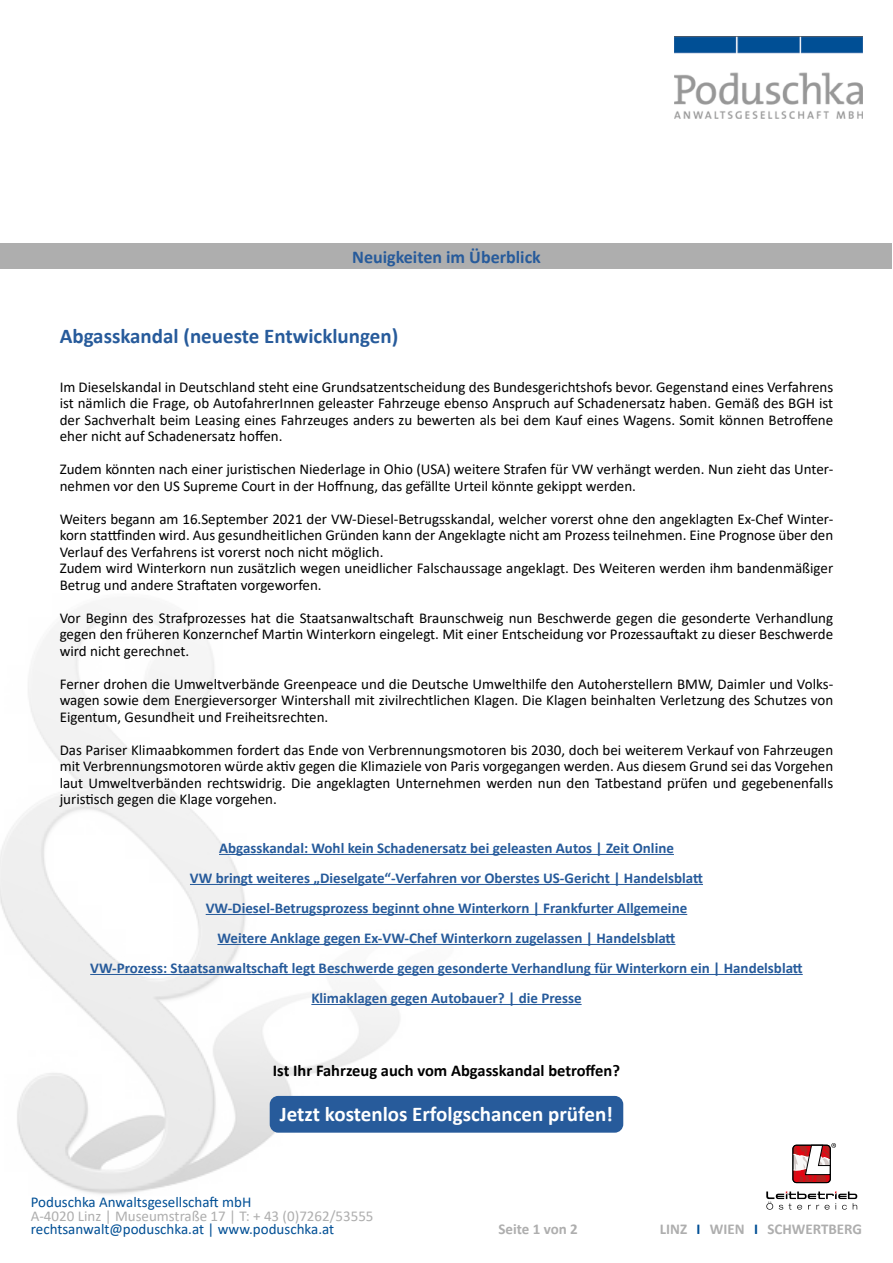
<style>
.page{position:relative;width:893px;height:1263px;background:#fff}
.page>*{position:absolute;margin:0;border:0;box-sizing:border-box;transform-origin:0 0}
.t1{font:700 21px "Calibri";color:#fff}
.t2{font:700 21px "Calibri";color:#275b9b}
.t3{font:700 18px "Calibri";color:#275b9b}
.t4{font:700 16.5px "Calibri";color:#000}
.t5{font:15px/16.5px "Calibri";color:#000;text-align:justify}
.t6{font:700 15px/30px "Calibri";color:#275b9b;text-align:center}
.t7{font:15px "Calibri";color:#004f95}
.t8{font:15px "Calibri";color:#aeaeae}
.t9{font:700 15px "Calibri";color:#aeaeae}
.s1{color:#004f95}
</style>
<div class="page">
<img style="left:0;top:612px;width:540px;height:583px">
<div style="left:1px;top:243px;width:891px;height:26px;background:#aeaeae"></div>
<img style="left:674px;top:36px;width:188px;height:83px">
<hr style="left:219px;top:854px;width:455px;height:1px;background:#275b9b">
<hr style="left:190px;top:884px;width:513px;height:1px;background:#275b9b">
<hr style="left:206px;top:914px;width:481px;height:1px;background:#275b9b">
<hr style="left:217px;top:944px;width:458px;height:1px;background:#275b9b">
<hr style="left:90px;top:974px;width:713px;height:1px;background:#275b9b">
<hr style="left:311px;top:1004px;width:271px;height:1px;background:#275b9b">
<svg style="left:766px;top:1191px;width:91px;height:19px"></svg>
<svg style="left:792px;top:1143px;width:44px;height:40px"></svg>
<div style="left:270px;top:1096px;width:353px;height:37px;background:#275b9b;border-radius:9px"></div>
<p class="t3" style="left:352px;top:244px;width:190px">Neuigkeiten im Überblick</p>
<h1 class="t2" style="left:60px;top:322px;width:340px">Abgasskandal (neueste Entwicklungen)</h1>
<p class="t5" style="left:60px;top:378px;width:775px">Im Dieselskandal in Deutschland steht eine Grundsatzentscheidung des Bundesgerichtshofs bevor. Gegenstand eines Verfahrens ist nämlich die Frage, ob AutofahrerInnen geleaster Fahrzeuge ebenso Anspruch auf Schadenersatz haben. Gemäß des BGH ist der Sachverhalt beim Leasing eines Fahrzeuges anders zu bewerten als bei dem Kauf eines Wagens. Somit können Betroffene eher nicht auf Schadenersatz hoffen.</p>
<p class="t5" style="left:60px;top:461px;width:775px">Zudem könnten nach einer juristischen Niederlage in Ohio (USA) weitere Strafen für VW verhängt werden. Nun zieht das Unter&shy;nehmen vor den US Supreme Court in der Hoffnung, das gefällte Urteil könnte gekippt werden.</p>
<p class="t5" style="left:60px;top:510px;width:775px;text-align:left">Weiters begann am 16.September 2021 der VW-Diesel-Betrugsskandal, welcher vorerst ohne den angeklagten Ex-Chef Winter&shy;korn stattfinden wird. Aus gesundheitlichen Gründen kann der Angeklagte nicht am Prozess teilnehmen. Eine Prognose über den Verlauf des Verfahrens ist vorerst noch nicht möglich.<br>Zudem wird Winterkorn nun zusätzlich wegen uneidlicher Falschaussage angeklagt. Des Weiteren werden ihm bandenmäßiger Betrug und andere Straftaten vorgeworfen.</p>
<p class="t5" style="left:60px;top:609px;width:775px">Vor Beginn des Strafprozesses hat die Staatsanwaltschaft Braunschweig nun Beschwerde gegen die gesonderte Verhandlung gegen den früheren Konzernchef Martin Winterkorn eingelegt. Mit einer Entscheidung vor Prozessauftakt zu dieser Beschwerde wird nicht gerechnet.</p>
<p class="t5" style="left:60px;top:675px;width:775px">Ferner drohen die Umweltverbände Greenpeace und die Deutsche Umwelthilfe den Autoherstellern BMW, Daimler und Volks&shy;wagen sowie dem Energieversorger Wintershall mit zivilrechtlichen Klagen. Die Klagen beinhalten Verletzung des Schutzes von Eigentum, Gesundheit und Freiheitsrechten.</p>
<p class="t5" style="left:60px;top:741px;width:775px">Das Pariser Klimaabkommen fordert das Ende von Verbrennungsmotoren bis 2030, doch bei weiterem Verkauf von Fahrzeugen mit Verbrennungsmotoren würde aktiv gegen die Klimaziele von Paris vorgegangen werden. Aus diesem Grund sei das Vorgehen laut Umweltverbänden rechtswidrig. Die angeklagten Unternehmen werden nun den Tatbestand prüfen und gegebenenfalls juristisch gegen die Klage vorgehen.</p>
<p class="t6" style="left:90px;top:832px;width:714px">Abgasskandal: Wohl kein Schadenersatz bei geleasten Autos | Zeit Online<br>VW bringt weiteres „Dieselgate“-Verfahren vor Oberstes US-Gericht | Handelsblatt<br>VW-Diesel-Betrugsprozess beginnt ohne Winterkorn | Frankfurter Allgemeine<br>Weitere Anklage gegen Ex-VW-Chef Winterkorn zugelassen | Handelsblatt<br>VW-Prozess: Staatsanwaltschaft legt Beschwerde gegen gesonderte Verhandlung für Winterkorn ein | Handelsblatt Klimaklagen gegen Autobauer? | die Presse</p>
<p class="t4" style="left:273px;top:1059px;width:349px">Ist Ihr Fahrzeug auch vom Abgasskandal betroffen?</p>
<h1 class="t1" style="left:280px;top:1099px;width:335px">Jetzt kostenlos Erfolgschancen prüfen!</h1>
<p class="t7" style="left:31px;top:1192px;width:222px">Poduschka Anwaltsgesellschaft mbH</p>
<p class="t8" style="left:31px;top:1205px;width:344px">A-4020 Linz | Museumstraße 17 | T: + 43 (0)7262/53555</p>
<p class="t7" style="left:31px;top:1219px;width:305px">rechtsanwalt@poduschka.at | www.poduschka.at</p>
<p class="t9" style="left:499px;top:1218px;width:81px">Seite 1 von 2</p>
<p class="t9" style="left:660px;top:1218px;width:204px">LINZ <span class="s1">I</span> WIEN <span class="s1">I</span> SCHWERTBERG</p>
</div>
